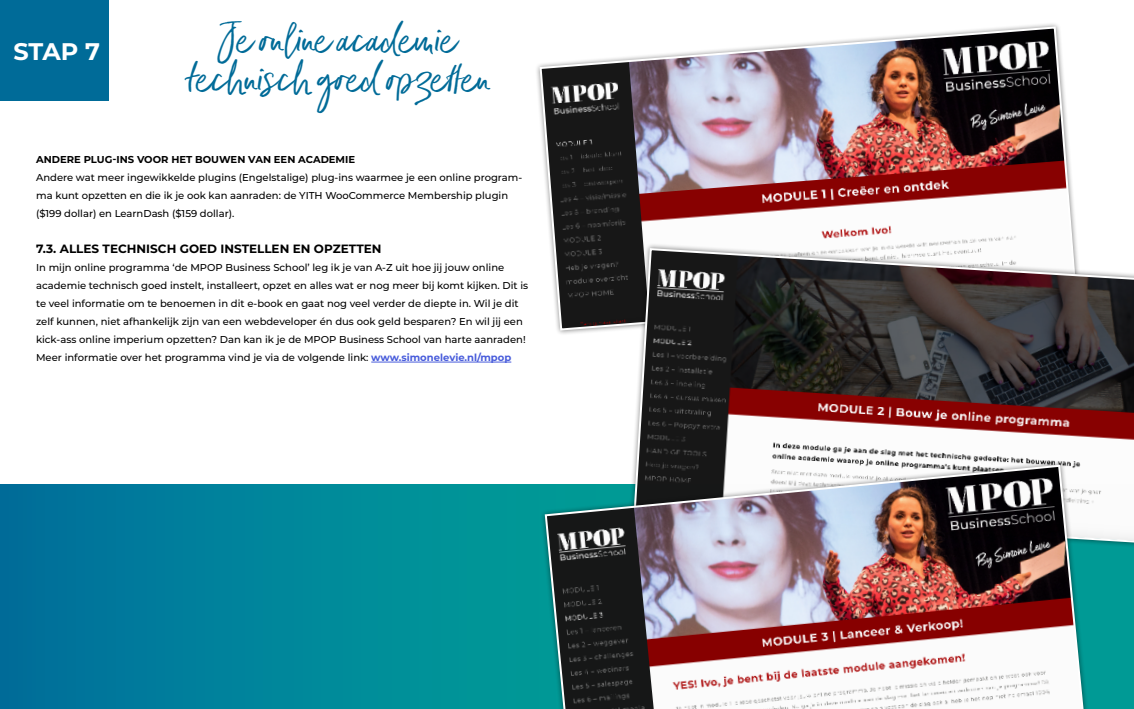
<style>
.page{position:relative;width:1134px;height:709px;background:#fff}
.page>*{position:absolute;margin:0;border:0;box-sizing:border-box;transform-origin:0 0}
.t1{font:49px/39px "Indigo Blue";color:#006b98;text-align:center}
.t2{font:700 24px "Montserrat";color:#fff}
.t3{font:700 12px "Montserrat";color:#000}
.t4{font:500 10px/18px "Montserrat";color:#000}
.t5{font:700 10px "Montserrat";color:#000}
.s1{font-weight:700;color:#485cdb}
</style>
<div class="page">
<div style="left:0;top:0;width:108px;height:101px;background:#006b98"></div>
<svg style="left:0;top:484px;width:1134px;height:225px;background:#008599"></svg>
<hr style="left:371px;top:362px;width:140px;height:1px;background:#485cdb">
<img style="left:538px;top:25px;width:539px;height:306px">
<div style="left:628px;top:243px;width:506px;height:306px;background:#000;opacity:.5"></div>
<svg style="left:633px;top:247px;width:501px;height:297px"></svg>
<div style="left:539px;top:459px;width:550px;height:250px;background:#000;opacity:.5"></div>
<img style="left:544px;top:463px;width:541px;height:246px">
<h2 class="t2" style="left:13px;top:34px;width:88px">STAP 7</h2>
<h1 class="t1" style="left:186px;top:22px;width:304px">Je online academie technisch goed opzetten</h1>
<p class="t5" style="left:36px;top:152px;width:321px">ANDERE PLUG-INS VOOR HET BOUWEN VAN EEN ACADEMIE</p>
<p class="t4" style="left:36px;top:168px;width:488px">Andere wat meer ingewikkelde plugins (Engelstalige) plug-ins waarmee je een online program&shy;ma kunt opzetten en die ik je ook kan aanraden: de YITH WooCommerce Membership plugin ($199 dollar) en LearnDash ($159 dollar).</p>
<p class="t3" style="left:36px;top:240px;width:347px">7.3. ALLES TECHNISCH GOED INSTELLEN EN OPZETTEN</p>
<p class="t4" style="left:36px;top:258px;width:493px">In mijn online programma ‘de MPOP Business School’ leg ik je van A-Z uit hoe jij jouw online academie technisch goed instelt, installeert, opzet en alles wat er nog meer bij komt kijken. Dit is te veel informatie om te benoemen in dit e-book en gaat nog veel verder de diepte in. Wil je dit zelf kunnen, niet afhankelijk zijn van een webdeveloper én dus ook geld besparen? En wil jij een kick-ass online imperium opzetten? Dan kan ik je de MPOP Business School van harte aanraden!<br>Meer informatie over het programma vind je via de volgende link: <span class="s1">www.simonelevie.nl/mpop</span></p>
</div>
